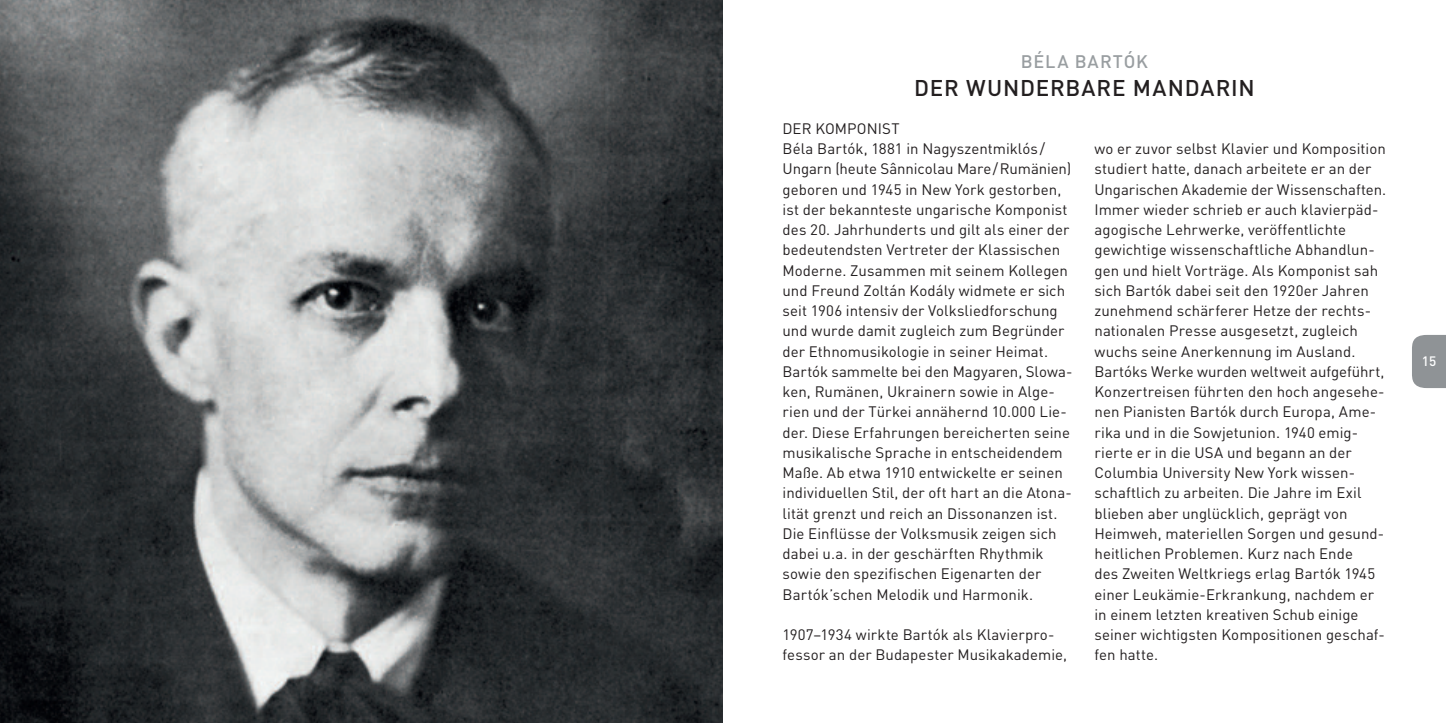
<style>
.page{position:relative;width:1446px;height:723px;background:#fff}
.page>*{position:absolute;margin:0;border:0;box-sizing:border-box;transform-origin:0 0}
.t1{font:500 22.5px "DIN";letter-spacing:.03em;color:#231f20}
.t2{font:500 18px "DIN";letter-spacing:.05em;color:#999ea1}
.t3{font:15px/20.2px "DIN";letter-spacing:.005em;color:#231f20}
.t4{font:500 13.5px "DIN";color:#fff}
</style>
<div class="page">
<div style="left:1412px;top:335px;width:34px;height:53px;background:#8f9396"></div>
<img style="left:0;top:0;width:723px;height:723px">
<p class="t2" style="left:1021px;top:55px;width:129px">BÉLA BARTÓK</p>
<h1 class="t1" style="left:914px;top:80px;width:342px">DER WUNDERBARE MANDARIN</h1>
<p class="t3" style="left:782px;top:120px;width:291px">DER KOMPONIST<br>Béla Bartók, 1881 in Nagyszentmiklós / Ungarn (heute Sânnicolau Mare / Rumänien) geboren und 1945 in New York gestorben, ist der bekannteste ungarische Komponist des 20. Jahrhunderts und gilt als einer der bedeutendsten Vertreter der Klassischen Moderne. Zusammen mit seinem Kollegen und Freund Zoltán Kodály widmete er sich seit 1906 intensiv der Volksliedforschung und wurde damit zugleich zum Begründer der Ethnomusikologie in seiner Heimat.<br>Bartók sammelte bei den Magyaren, Slowa&shy;ken, Rumänen, Ukrainern sowie in Alge&shy;rien und der Türkei annähernd 10.000 Lie&shy;der. Diese Erfahrungen bereicherten seine musikalische Sprache in entscheidendem Maße. Ab etwa 1910 entwickelte er seinen individuellen Stil, der oft hart an die Atona&shy;lität grenzt und reich an Dissonanzen ist.<br>Die Einflüsse der Volksmusik zeigen sich dabei u.a. in der geschärften Rhythmik sowie den spezifischen Eigenarten der Bartók’schen Melodik und Harmonik.</p>
<p class="t3" style="left:782px;top:626px;width:286px">1907–1934 wirkte Bartók als Klavierpro&shy;fessor an der Budapester Musikakademie,</p>
<p class="t3" style="left:1094px;top:140px;width:293px">wo er zuvor selbst Klavier und Komposition studiert hatte, danach arbeitete er an der Ungarischen Akademie der Wissenschaften.<br>Immer wieder schrieb er auch klavierpäd&shy;agogische Lehrwerke, veröffentlichte gewichtige wissenschaftliche Abhandlun&shy;gen und hielt Vorträge. Als Komponist sah sich Bartók dabei seit den 1920er Jahren zunehmend schärferer Hetze der rechts&shy;nationalen Presse ausgesetzt, zugleich wuchs seine Anerkennung im Ausland.<br>Bartóks Werke wurden weltweit aufgeführt, Konzertreisen führten den hoch angesehe&shy;nen Pianisten Bartók durch Europa, Ame&shy;rika und in die Sowjetunion. 1940 emig&shy;rierte er in die USA und begann an der Columbia University New York wissen&shy;schaftlich zu arbeiten. Die Jahre im Exil blieben aber unglücklich, geprägt von Heimweh, materiellen Sorgen und gesund&shy;heitlichen Problemen. Kurz nach Ende<br>des Zweiten Weltkriegs erlag Bartók 1945 einer Leukämie-Erkrankung, nachdem er in einem letzten kreativen Schub einige seiner wichtigsten Kompositionen geschaf&shy;fen hatte.</p>
<p class="t4" style="left:1421px;top:356px;width:16px">15</p>
</div>
